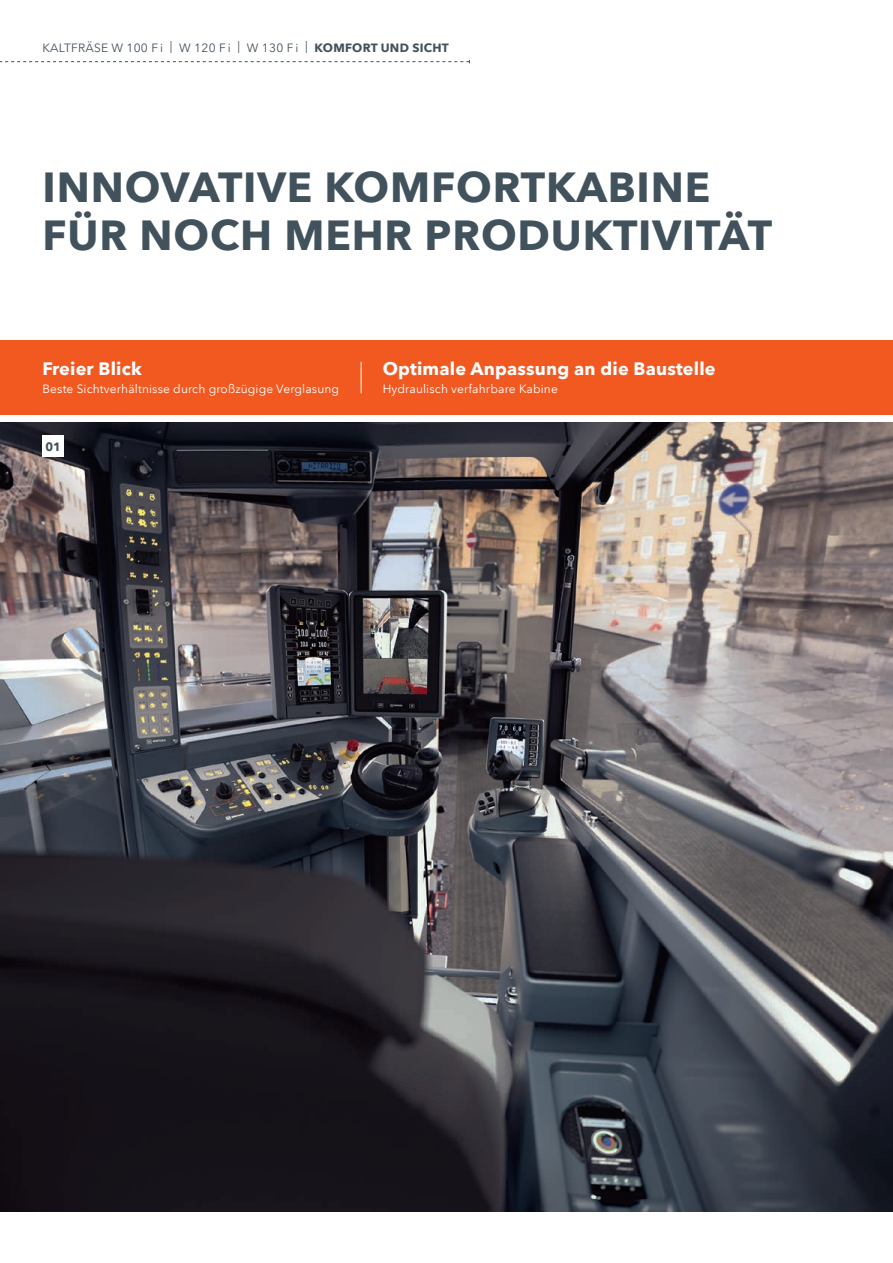
<style>
.page{position:relative;width:893px;height:1263px;background:#fff}
.page>*{position:absolute;margin:0;border:0;box-sizing:border-box;transform-origin:0 0}
.t1{font:700 42px/48px "Avenir Next LT Pro";letter-spacing:.02em;color:#41525c}
.t2{font:700 18px "Avenir Next LT Pro";letter-spacing:.01em;color:#fff}
.t3{font:12px "Avenir Next LT Pro";letter-spacing:.01em;color:#fff}
.t4{font:12px "Avenir Next LT Pro";letter-spacing:.02em;color:#41525c}
.t5{font:700 12px "Avenir Next LT Pro";color:#41525c}
.s1{font-weight:700}
</style>
<div class="page">
<svg style="left:0;top:60px;width:470px;height:3px"></svg>
<img style="left:0;top:423px;width:893px;height:789px">
<div style="left:43px;top:436px;width:21px;height:21px;background:#fff"></div>
<div style="left:0;top:340px;width:893px;height:74px;background:#f15921"></div>
<hr style="left:361px;top:362px;width:1px;height:31px;background:#fff">
<p class="t4" style="left:43px;top:40px;width:408px">KALTFRÄSE W 100 F i | W 120 F i | W 130 F i | <span class="s1">KOMFORT UND SICHT</span></p>
<h1 class="t1" style="left:43px;top:163px;width:731px">INNOVATIVE KOMFORTKABINE<br>FÜR NOCH MEHR PRODUKTIVITÄT</h1>
<h2 class="t2" style="left:43px;top:358px;width:101px">Freier Blick</h2>
<p class="t3" style="left:43px;top:382px;width:298px">Beste Sichtverhältnisse durch großzügige Verglasung</p>
<p class="t5" style="left:45px;top:439px;width:17px">01</p>
<h2 class="t2" style="left:383px;top:358px;width:334px">Optimale Anpassung an die Baustelle</h2>
<p class="t3" style="left:383px;top:382px;width:177px">Hydraulisch verfahrbare Kabine</p>
</div>
